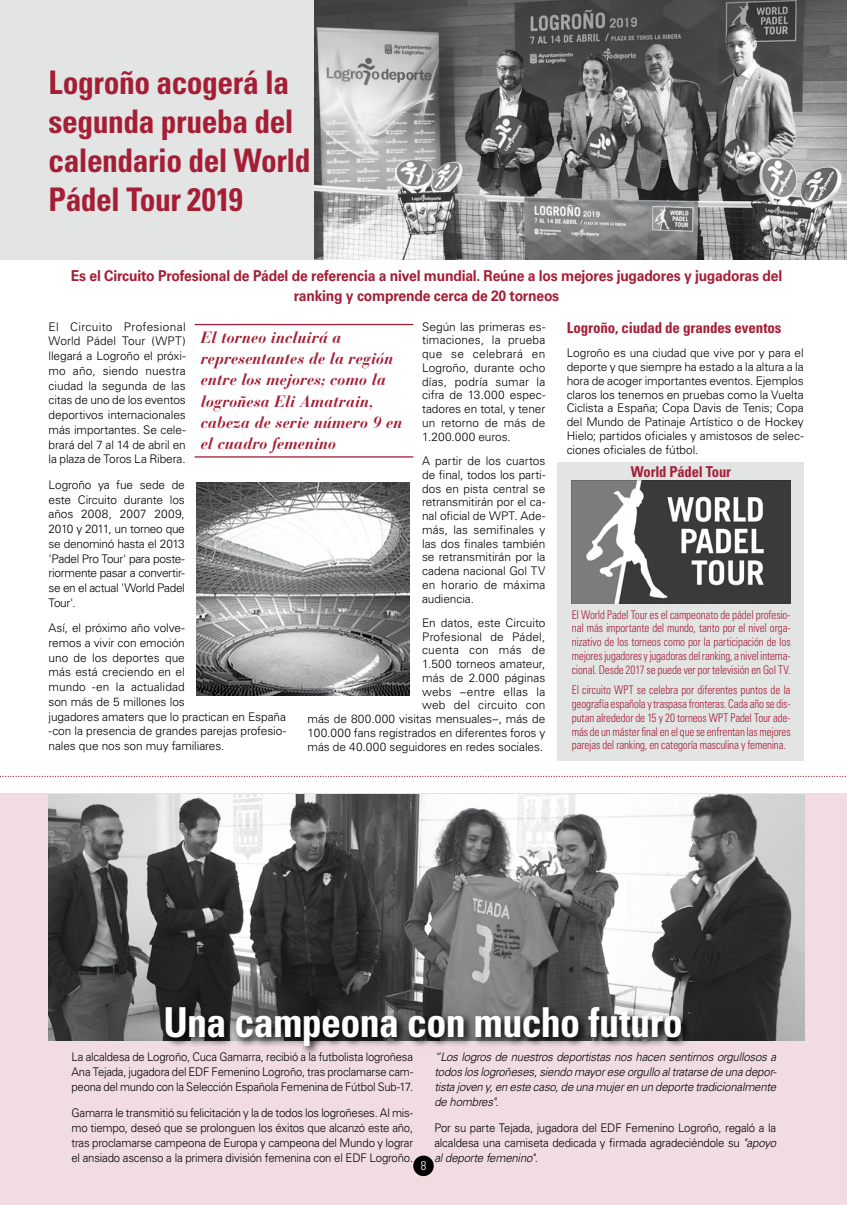
<style>
.page{position:relative;width:847px;height:1205px;background:#fff}
.page>*{position:absolute;margin:0;border:0;box-sizing:border-box;transform-origin:0 0}
.t1{font:700 condensed 41.25px "Univers LT Std";letter-spacing:-.015em;color:#fff}
.t2{font:700 condensed 32.5px/38.8px "Univers LT Std";letter-spacing:-.015em;color:#a41f35}
.t3{font:italic 700 16.25px/21.2px "Bauer Bodoni Std";letter-spacing:-.005em;color:#a41f35}
.t4{font:700 15px/20px "Univers LT Std";letter-spacing:-.015em;color:#a41f35;text-align:center;scale:.93 1}
.t5{font:700 condensed 15px "Univers LT Std";letter-spacing:-.01em;color:#a41f35}
.t6{font:300 condensed 12.5px "Univers LT Std";color:#fff}
.t7{font:300 11.88px/13.8px "Univers LT Std";letter-spacing:-.01em;color:#000;text-align:justify}
.t8{font:300 condensed 11.88px/13.8px "Univers LT Std";letter-spacing:-.015em;color:#a41f35;text-align:justify;scale:.93 1}
.t9{font:300 11.88px/15px "Univers LT Std";letter-spacing:-.01em;color:#000;text-align:justify;scale:.96 1}
.t10{font:italic 300 11.88px/15px "Univers LT Std";letter-spacing:-.015em;color:#000;text-align:justify;scale:.96 1}
.t11{font:300 11.88px/15px "Univers LT Std";letter-spacing:-.01em;color:#000;text-align:justify;scale:.95 1}
.s1{font-style:normal}
.s2{font-style:italic}
</style>
<div class="page">
<div style="left:0;top:794px;width:847px;height:411px;background:#f1dde1"></div>
<img style="left:49px;top:794px;width:755px;height:246px">
<div style="left:557px;top:462px;width:247px;height:298px;background:#e3e4e4"></div>
<img style="left:572px;top:481px;width:218px;height:123px">
<div style="left:0;top:0;width:319px;height:260px;background:#e3e4e4"></div>
<hr style="left:195px;top:324px;width:218px;height:1px;background:#a41f35">
<hr style="left:195px;top:456px;width:218px;height:1px;background:#a41f35">
<img style="left:314px;top:0;width:533px;height:260px">
<svg style="left:162px;top:1003px;width:530px;height:52px"></svg>
<svg style="left:0;top:776px;width:846px;height:1px"></svg>
<img style="left:196px;top:483px;width:213px;height:212px">
<div style="left:413px;top:1155px;width:21px;height:21px;background:#000;border-radius:50%"></div>
<h2 class="t2" style="left:49px;top:63px;width:263px">Logroño acogerá la segunda prueba del calendario del World<br>Pádel Tour 2019</h2>
<p class="t4" style="left:71px;top:266px;width:766px">Es el Circuito Profesional de Pádel de referencia a nivel mundial. Reúne a los mejores jugadores y jugadoras del ranking y comprende cerca de 20 torneos</p>
<p class="t7" style="left:422px;top:319px;width:125px">Según las primeras es&shy;timaciones, la prueba que se celebrará en Logroño, durante ocho días, podría sumar la cifra de 13.000 espec&shy;tadores en total, y tener un retorno de más de 1.200.000 euros.</p>
<p class="t7" style="left:422px;top:454px;width:125px">A partir de los cuartos de final, todos los parti&shy;dos en pista central se retransmitirán por el ca&shy;nal oficial de WPT. Ade&shy;más, las semifinales y las dos finales también se retransmitirán por la cadena nacional Gol TV en horario de máxima audiencia.</p>
<p class="t7" style="left:308px;top:616px;width:239px;text-align:right">En datos, este Circuito<br>Profesional de Pádel,<br>cuenta con más de<br>1.500 torneos amateur,<br>más de 2.000 páginas<br>webs –entre ellas la<br>web del circuito con<br>más de 800.000 visitas mensuales–, más de<br>100.000 fans registrados en diferentes foros y más de 40.000 seguidores en redes sociales.</p>
<p class="t7" style="left:49px;top:319px;width:139px;line-height:14.8px">El Circuito Profesional World Pádel Tour (WPT) llegará a Logroño el próxi&shy;mo año, siendo nuestra ciudad la segunda de las citas de uno de los eventos deportivos internacionales más importantes. Se cele&shy;brará del 7 al 14 de abril en la plaza de Toros La Ribera.</p>
<p class="t7" style="left:49px;top:477px;width:138px;line-height:14.8px">Logroño ya fue sede de este Circuito durante los años 2008, 2007 2009, 2010 y 2011, un torneo que se denominó hasta el 2013 'Padel Pro Tour' para poste&shy;riormente pasar a convertir&shy;se en el actual 'World Padel Tour'.</p>
<p class="t7" style="left:49px;top:620px;width:239px;line-height:14.8px;text-align:left">Así, el próximo año volve-<br>remos a vivir con emoción<br>uno de los deportes que<br>más está creciendo en el<br>mundo -en la actualidad<br>son más de 5 millones los<br>jugadores amaters que lo practican en España -con la presencia de grandes parejas profesio&shy;nales que nos son muy familiares.</p>
<h3 class="t3" style="left:201px;top:327px;width:203px">El torneo incluirá a representantes de la región entre los mejores; como la logroñesa Eli Amatrain, cabeza de serie número 9 en el cuadro femenino</h3>
<p class="t5" style="left:567px;top:318px;width:216px">Logroño, ciudad de grandes eventos</p>
<p class="t7" style="left:567px;top:346px;width:239px">Logroño es una ciudad que vive por y para el deporte y que siempre ha estado a la altura a la hora de acoger importantes eventos. Ejemplos claros los tenemos en pruebas como la Vuelta Ciclista a España; Copa Davis de Tenis; Copa del Mundo de Patinaje Artístico o de Hockey Hielo; partidos oficiales y amistosos de selec&shy;ciones oficiales de fútbol.</p>
<p class="t5" style="left:631px;top:463px;width:102px">World Pádel Tour</p>
<p class="t8" style="left:572px;top:607px;width:237px">El World Padel Tour es el campeonato de pádel profesio&shy;nal más importante del mundo, tanto por el nivel orga&shy;nizativo de los torneos como por la participación de los mejores jugadores y jugadoras del ranking, a nivel interna&shy;cional. Desde 2017 se puede ver por televisión en Gol TV.</p>
<p class="t8" style="left:572px;top:683px;width:237px">El circuito WPT se celebra por diferentes puntos de la geografía española y traspasa fronteras. Cada año se dis&shy;putan alrededor de 15 y 20 torneos WPT Padel Tour ade&shy;más de un máster final en el que se enfrentan las mejores parejas del ranking, en categoría masculina y femenina.</p>
<h1 class="t1" style="left:163px;top:997px;width:521px">Una campeona con mucho futuro</h1>
<p class="t11" style="left:71px;top:1049px;width:361px">La alcaldesa de Logroño, Cuca Gamarra, recibió a la futbolista logroñesa Ana Tejada, jugadora del EDF Femenino Logroño, tras proclamarse cam&shy;peona del mundo con la Selección Española Femenina de Fútbol Sub-17.</p>
<p class="t9" style="left:71px;top:1105px;width:357px">Gamarra le transmitió su felicitación y la de todos los logroñeses. Al mis&shy;mo tiempo, deseó que se prolonguen los éxitos que alcanzó este año, tras proclamarse campeona de Europa y campeona del Mundo y lograr el ansiado ascenso a la primera división femenina con el EDF Logroño.</p>
<p class="t10" style="left:434px;top:1049px;width:358px">“Los logros de nuestros deportistas nos hacen sentirnos orgullosos a todos los logroñeses<span class="s1">,</span> siendo mayor ese orgullo al tratarse de una depor&shy;tista joven y, en este caso, de una mujer en un deporte tradicionalmente de hombres".</p>
<p class="t9" style="left:434px;top:1120px;width:357px">Por su parte Tejada, jugadora del EDF Femenino Logroño, regaló a la alcaldesa una camiseta dedicada y firmada agradeciéndole su <span class="s2">"apoyo al deporte femenino".</span></p>
<p class="t6" style="left:421px;top:1158px;width:7px">8</p>
</div>
